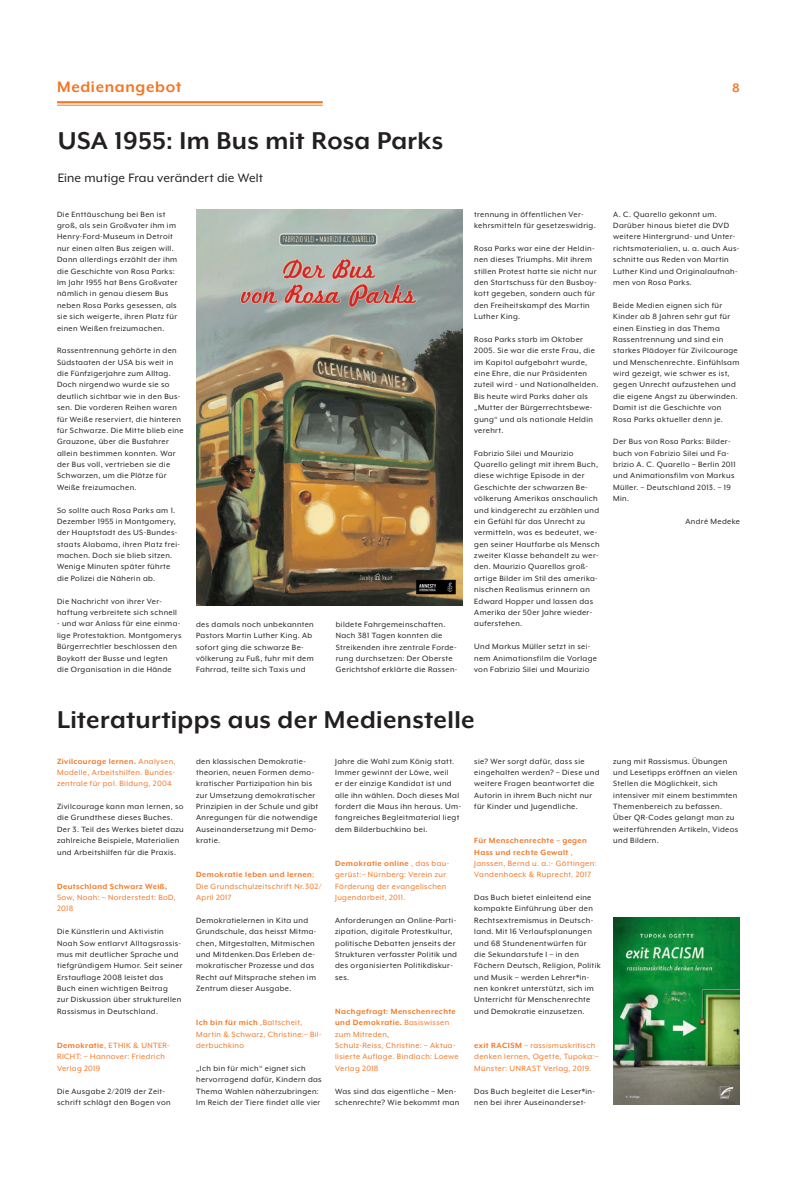
<style>
.page{position:relative;width:797px;height:1181px;background:#fff}
.page>*{position:absolute;margin:0;border:0;box-sizing:border-box;transform-origin:0 0}
.t1{font:700 28px "Mr Eaves XL Mod OT";letter-spacing:.015em;color:#231f20}
.t2{font:700 17.5px "Mr Eaves XL Mod OT";letter-spacing:.035em;color:#f47523}
.t3{font:14px "Mr Eaves XL Mod OT";letter-spacing:.01em;color:#231f20}
.t4{font:700 14px "Mr Eaves XL Mod OT";color:#f47523}
.t5{font:8.75px/11.4px "Mr Eaves XL Mod OT";letter-spacing:.04em;color:#231f20}
.t6{font:8.75px/11.4px "Mr Eaves XL Mod OT";letter-spacing:.04em;color:#f47523}
.t7{font:700 8.75px "Mr Eaves XL Mod OT";letter-spacing:.045em;color:#f47523}
.s1{font-weight:700}
</style>
<div class="page">
<hr style="left:57px;top:101px;width:265px;height:2px;background:#f47523">
<hr style="left:57px;top:105px;width:265px;height:1px;background:#f47523">
<img style="left:196px;top:210px;width:266px;height:396px">
<img style="left:613px;top:917px;width:126px;height:188px">
<h2 class="t2" style="left:57px;top:78px;width:126px">Medienangebot</h2>
<h3 class="t4" style="left:732px;top:81px;width:9px">8</h3>
<h1 class="t1" style="left:58px;top:126px;width:386px">USA 1955: Im Bus mit Rosa Parks</h1>
<h3 class="t3" style="left:58px;top:171px;width:207px">Eine mutige Frau verändert die Welt</h3>
<p class="t5" style="left:57px;top:208px;width:122px">Die Enttäuschung bei Ben ist groß, als sein Großvater ihm im<br>Henry-Ford-Museum in Detroit nur einen alten Bus zeigen will.<br>Dann allerdings erzählt der ihm die Geschichte von Rosa Parks:<br>Im Jahr 1955 hat Bens Großvater nämlich in genau diesem Bus neben Rosa Parks gesessen, als sie sich weigerte, ihren Platz für einen Weißen freizumachen.</p>
<p class="t5" style="left:57px;top:345px;width:128px">Rassentrennung gehörte in den<br>Südstaaten der USA bis weit in die Fünfzigerjahre zum Alltag.<br>Doch nirgendwo wurde sie so deutlich sichtbar wie in den Bus&shy;sen. Die vorderen Reihen waren für Weiße reserviert, die hinteren für Schwarze. Die Mitte blieb eine<br>Grauzone, über die Busfahrer allein bestimmen konnten. War der Bus voll, vertrieben sie die<br>Schwarzen, um die Plätze für<br>Weiße freizumachen.</p>
<p class="t5" style="left:57px;top:504px;width:124px">So sollte auch Rosa Parks am 1.<br>Dezember 1955 in Montgomery, der Hauptstadt des US-Bundes&shy;staats Alabama, ihren Platz frei&shy;machen. Doch sie blieb sitzen.<br>Wenige Minuten später führte die Polizei die Näherin ab.</p>
<p class="t5" style="left:57px;top:595px;width:121px">Die Nachricht von ihrer Ver&shy;haftung verbreitete sich schnell</p>
<p class="t5" style="left:57px;top:618px;width:126px">- und war Anlass für eine einma&shy;lige Protestaktion. Montgomerys<br>Bürgerrechtler beschlossen den<br>Boykott der Busse und legten<br>die Organisation in die Hände</p>
<p class="t5" style="left:196px;top:618px;width:119px">des damals noch unbekannten<br>Pastors Martin Luther King. Ab sofort ging die schwarze Be&shy;völkerung zu Fuß, fuhr mit dem<br>Fahrrad, teilte sich Taxis und</p>
<p class="t5" style="left:335px;top:618px;width:123px">bildete Fahrgemeinschaften.<br>Nach 381 Tagen konnten die<br>Streikenden ihre zentrale Forde&shy;rung durchsetzen: Der Oberste<br>Gerichtshof erklärte die Rassen-</p>
<p class="t5" style="left:474px;top:208px;width:123px">trennung in öffentlichen Ver&shy;kehrsmitteln für gesetzeswidrig.</p>
<p class="t5" style="left:474px;top:242px;width:124px">Rosa Parks war eine der Heldin&shy;nen dieses Triumphs. Mit ihrem stillen Protest hatte sie nicht nur den Startschuss für den Busboy&shy;kott gegeben, sondern auch für den Freiheitskampf des Martin<br>Luther King.</p>
<p class="t5" style="left:474px;top:333px;width:126px">Rosa Parks starb im Oktober<br>2005. Sie war die erste Frau, die im Kapitol aufgebahrt wurde, eine Ehre, die nur Präsidenten zuteil wird - und Nationalhelden.<br>Bis heute wird Parks daher als „Mutter der Bürgerrechtsbewe&shy;gung“ und als nationale Heldin verehrt.</p>
<p class="t5" style="left:474px;top:447px;width:127px">Fabrizio Silei und Maurizio<br>Quarello gelingt mit ihrem Buch, diese wichtige Episode in der<br>Geschichte der schwarzen Be&shy;völkerung Amerikas anschaulich und kindgerecht zu erzählen und ein Gefühl für das Unrecht zu vermitteln, was es bedeutet, we&shy;gen seiner Hautfarbe als Mensch zweiter Klasse behandelt zu wer&shy;den. Maurizio Quarellos groß&shy;artige Bilder im Stil des amerika&shy;nischen Realismus erinnern an<br>Edward Hopper und lassen das<br>Amerika der 50er Jahre wieder&shy;auferstehen.</p>
<p class="t5" style="left:474px;top:641px;width:124px">Und Markus Müller setzt in sei&shy;nem Animationsfilm die Vorlage von Fabrizio Silei und Maurizio</p>
<p class="t5" style="left:613px;top:208px;width:127px">A. C. Quarello gekonnt um.<br>Darüber hinaus bietet die DVD weitere Hintergrund- und Unter&shy;richtsmaterialien, u. a. auch Aus&shy;schnitte aus Reden von Martin<br>Luther Kind und Originalaufnah&shy;men von Rosa Parks.</p>
<p class="t5" style="left:613px;top:299px;width:128px">Beide Medien eignen sich für<br>Kinder ab 8 Jahren sehr gut für einen Einstieg in das Thema<br>Rassentrennung und sind ein starkes Plädoyer für Zivilcourage und Menschenrechte. Einfühlsam wird gezeigt, wie schwer es ist, gegen Unrecht aufzustehen und die eigene Angst zu überwinden.<br>Damit ist die Geschichte von<br>Rosa Parks aktueller denn je.</p>
<p class="t5" style="left:613px;top:436px;width:124px">Der Bus von Rosa Parks: Bilder&shy;buch von Fabrizio Silei und Fa&shy;brizio A. C. Quarello – Berlin 2011 und Animationsfilm von Markus<br>Müller. – Deutschland 2013. – 19<br>Min.</p>
<p class="t5" style="left:685px;top:515px;width:56px">André Medeke</p>
<h1 class="t1" style="left:57px;top:706px;width:419px">Literaturtipps aus der Medienstelle</h1>
<p class="t6" style="left:57px;top:755px;width:120px;text-align:justify"><span class="s1">Zivilcourage lernen.</span> Analysen, Modelle, Arbeitshilfen. Bundes&shy;zentrale für pol. Bildung, 2004</p>
<p class="t5" style="left:57px;top:800px;width:128px">Zivilcourage kann man lernen, so die Grundthese dieses Buches.<br>Der 3. Teil des Werkes bietet dazu zahlreiche Beispiele, Materialien und Arbeitshilfen für die Praxis.</p>
<p class="t7" style="left:57px;top:881px;width:112px">Deutschland Schwarz Weiß,</p>
<p class="t6" style="left:57px;top:891px;width:120px">Sow, Noah: – Norderstedt: BoD,<br>2018</p>
<p class="t5" style="left:57px;top:926px;width:127px">Die Künstlerin und Aktivistin<br>Noah Sow entlarvt Alltagsrassis&shy;mus mit deutlicher Sprache und tiefgründigem Humor. Seit seiner<br>Erstauflage 2008 leistet das<br>Buch einen wichtigen Beitrag<br>zur Diskussion über strukturellen<br>Rassismus in Deutschland.</p>
<p class="t6" style="left:57px;top:1039px;width:114px"><span class="s1">Demokratie</span>, ETHIK &amp; UNTER-<br>RICHT: – Hannover: Friedrich<br>Verlag 2019</p>
<p class="t5" style="left:57px;top:1085px;width:115px">Die Ausgabe 2/2019 der Zeit&shy;schrift schlägt den Bogen von</p>
<p class="t5" style="left:474px;top:755px;width:127px">sie? Wer sorgt dafür, dass sie eingehalten werden? – Diese und weitere Fragen beantwortet die<br>Autorin in ihrem Buch nicht nur für Kinder und Jugendliche.</p>
<p class="t6" style="left:474px;top:835px;width:124px"><span class="s1">Für Menschenrechte – gegen<br>Hass und rechte Gewalt</span> ,<br>Janssen, Bernd u. a.:- Göttingen:<br>Vandenhoeck &amp; Ruprecht, 2017</p>
<p class="t5" style="left:474px;top:891px;width:128px">Das Buch bietet einleitend eine kompakte Einführung über den<br>Rechtsextremismus in Deutsch&shy;land. Mit 16 Verlaufsplanungen und 68 Stundenentwürfen für<br>die Sekundarstufe I – in den<br>Fächern Deutsch, Religion, Politik und Musik – werden Lehrer*in&shy;nen konkret unterstützt, sich im<br>Unterricht für Menschenrechte und Demokratie einzusetzen.</p>
<p class="t6" style="left:474px;top:1039px;width:125px"><span class="s1">exit RACISM</span> – rassismuskritisch denken lernen, Ogette, Tupoka:–<br>Münster: UNRAST Verlag, 2019.</p>
<p class="t5" style="left:474px;top:1085px;width:122px">Das Buch begleitet die Leser*in&shy;nen bei ihrer Auseinanderset-</p>
<p class="t5" style="left:196px;top:755px;width:123px">den klassischen Demokratie&shy;theorien, neuen Formen demo&shy;kratischer Partizipation hin bis zur Umsetzung demokratischer<br>Prinzipien in der Schule und gibt<br>Anregungen für die notwendige<br>Auseinandersetzung mit Demo&shy;kratie.</p>
<p class="t6" style="left:196px;top:869px;width:127px"><span class="s1">Demokratie leben und lernen</span>;<br>Die Grundschulzeitschrift Nr.302/<br>April 2017</p>
<p class="t5" style="left:196px;top:914px;width:122px">Demokratielernen in Kita und<br>Grundschule, das heisst Mitma&shy;chen, Mitgestalten, Mitmischen und Mitdenken.Das Erleben de&shy;mokratischer Prozesse und das<br>Recht auf Mitsprache stehen im<br>Zentrum dieser Ausgabe.</p>
<p class="t6" style="left:196px;top:1017px;width:127px"><span class="s1">Ich bin für mich</span> ,Baltscheit,<br>Martin &amp; Schwarz, Christine:– Bil&shy;derbuchkino</p>
<p class="t5" style="left:196px;top:1062px;width:127px">„Ich bin für mich“ eignet sich hervorragend dafür, Kindern das<br>Thema Wahlen näherzubringen:<br>Im Reich der Tiere findet alle vier</p>
<p class="t5" style="left:335px;top:755px;width:127px">Jahre die Wahl zum König statt.<br>Immer gewinnt der Löwe, weil<br>er der einzige Kandidat ist und alle ihn wählen. Doch dieses Mal fordert die Maus ihn heraus. Um&shy;fangreiches Begleitmaterial liegt dem Bilderbuchkino bei.</p>
<p class="t6" style="left:335px;top:857px;width:116px"><span class="s1">Demokratie online</span> , das bau&shy;gerüst:– Nürnberg: Verein zur<br>Förderung der evangelischen<br>Jugendarbeit, 2011.</p>
<p class="t5" style="left:335px;top:914px;width:123px">Anforderungen an Online-Parti&shy;zipation, digitale Protestkultur, politische Debatten jenseits der<br>Strukturen verfasster Politik und des organisierten Politikdiskur&shy;ses.</p>
<p class="t6" style="left:335px;top:1005px;width:125px"><span class="s1">Nachgefragt: Menschenrechte und Demokratie.</span> Basiswissen zum Mitreden,<br>Schulz-Reiss, Christine: – Aktua&shy;lisierte Auflage. Bindlach: Loewe<br>Verlag 2018</p>
<p class="t5" style="left:335px;top:1085px;width:126px">Was sind das eigentliche – Men&shy;schenrechte? Wie bekommt man</p>
<p class="t5" style="left:613px;top:755px;width:126px">zung mit Rassismus. Übungen und Lesetipps eröffnen an vielen<br>Stellen die Möglichkeit, sich intensiver mit einem bestimmten<br>Themenbereich zu befassen.<br>Über QR-Codes gelangt man zu weiterführenden Artikeln, Videos und Bildern.</p>
</div>
